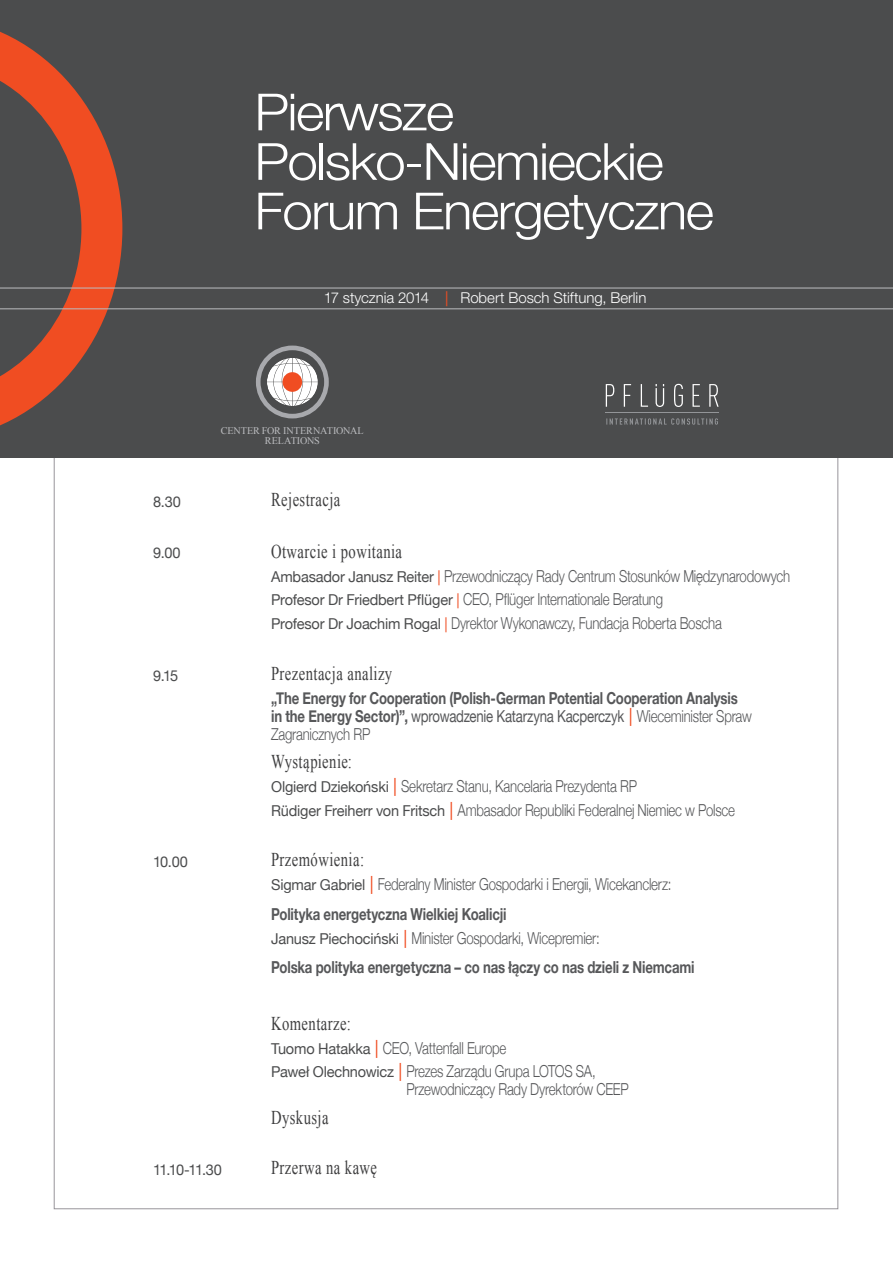
<style>
.page{position:relative;width:893px;height:1263px;background:#fff}
.page>*{position:absolute;margin:0;border:0;box-sizing:border-box;transform-origin:0 0}
.t1{font:300 51.3px/49.5px "Helvetica Neue";letter-spacing:-.03em;color:#fff;scale:1.07 1}
.t2{font:19.5px "Times New Roman";letter-spacing:.03em;color:#3e3e3f;scale:.75 1}
.t3{font:300 16.5px/23.9px "Helvetica Neue";letter-spacing:-.015em;color:#57585a;scale:.8 1}
.t4{font:700 16.5px/18px "Helvetica Neue";letter-spacing:-.01em;color:#57585a;scale:.8 1}
.t5{font:300 15px "Helvetica Neue LT Pro";letter-spacing:-.005em;color:#fff}
.t6{font:15px "Helvetica Neue";letter-spacing:-.065em;color:#4b4c4d}
.t7{font:10.2px/10.2px "Times New Roman";letter-spacing:-.015em;color:#bcbdc0;text-align:center}
.s1{font-weight:400;color:#f04d22}
.s2{font-weight:400;font-size:15px;color:#4b4c4d}
.s3{font-weight:400;font-size:15px;color:#f04d22}
.s4{font-weight:400}
.s5{font-weight:400;font-size:18px;color:#f04d22}
.s6{font-weight:300}
.s7{font-weight:700}
</style>
<div class="page">
<div style="left:0;top:0;width:893px;height:457px;background:#4b4c4d"></div>
<svg style="left:0;top:31px;width:47px;height:395px"></svg>
<svg style="left:0;top:61px;width:893px;height:364px"></svg>
<h1 class="t1" style="left:254px;top:84px;width:431px">Pierwsze<br>Polsko-Niemieckie<br>Forum Energetyczne</h1>
<p class="t5" style="left:324px;top:289px;width:324px">17 stycznia 2014 <span class="s1">|</span> Robert Bosch Stiftung, Berlin</p>
<p class="t7" style="left:221px;top:426px;width:144px">CENTER FOR INTERNATIONAL<br>RELATIONS</p>
<p class="t6" style="left:153px;top:490px;width:29px">8.30</p>
<p class="t2" style="left:271px;top:486px;width:94px">Rejestracja</p>
<p class="t6" style="left:153px;top:542px;width:29px">9.00</p>
<p class="t2" style="left:271px;top:538px;width:176px">Otwarcie i powitania</p>
<p class="t3" style="left:271px;top:563px;width:651px"><span class="s2">Ambasador Janusz Reiter</span> <span class="s3">|</span> Przewodniczący Rady Centrum Stosunków Międzynarodowych<br><span class="s2">Profesor Dr Friedbert Pflüger</span> <span class="s3">|</span> CEO, Pflüger Internationale Beratung<br><span class="s2">Profesor Dr Joachim Rogal</span> <span class="s3">|</span> Dyrektor Wykonawczy, Fundacja Roberta Boscha</p>
<p class="t6" style="left:153px;top:664px;width:27px">9.15</p>
<p class="t2" style="left:271px;top:660px;width:163px">Prezentacja analizy</p>
<p class="t4" style="left:271px;top:689px;width:602px">„The Energy for Cooperation (Polish-German Potential Cooperation Analysis in the Energy Sector)”, <span class="s4">wprowadzenie Katarzyna Kacperczyk</span> <span class="s5">|</span> <span class="s6">Wieceminister Spraw<br>Zagranicznych RP</span></p>
<p class="t2" style="left:271px;top:748px;width:109px">Wystąpienie:</p>
<p class="t3" style="left:271px;top:773px;width:581px"><span class="s2">Olgierd Dziekoński</span> <span class="s5">|</span> Sekretarz Stanu, Kancelaria Prezydenta RP<br><span class="s2">Rüdiger Freiherr von Fritsch</span> <span class="s5">|</span> Ambasador Republiki Federalnej Niemiec w Polsce</p>
<p class="t6" style="left:153px;top:851px;width:36px">10.00</p>
<p class="t2" style="left:271px;top:846px;width:126px">Przemówienia:</p>
<p class="t3" style="left:271px;top:868px;width:502px;line-height:29.7px"><span class="s2">Sigmar Gabriel</span> <span class="s5">|</span> Federalny Minister Gospodarki i Energii, Wicekanclerz:<br><span class="s7">Polityka energetyczna Wielkiej Koalicji</span></p>
<p class="t4" style="left:271px;top:923px;width:531px;line-height:29.7px"><span class="s2">Janusz Piechociński</span> <span class="s5">|</span> <span class="s6">Minister Gospodarki, Wicepremier:<br></span>Polska polityka energetyczna – co nas łączy co nas dzieli z Niemcami</p>
<p class="t2" style="left:271px;top:1010px;width:108px">Komentarze:</p>
<p class="t3" style="left:271px;top:1035px;width:407px"><span class="s2">Tuomo Hatakka</span> <span class="s5">|</span> CEO, Vattenfall Europe<br><span class="s2">Paweł Olechnowicz</span> <span class="s5">|</span> Prezes Zarządu Grupa LOTOS SA,</p>
<p class="t3" style="left:406px;top:1077px;width:279px">Przewodniczący Rady Dyrektorów CEEP</p>
<p class="t2" style="left:271px;top:1104px;width:78px">Dyskusja</p>
<p class="t6" style="left:153px;top:1159px;width:70px">11.10-11.30</p>
<p class="t2" style="left:271px;top:1154px;width:143px">Przerwa na kawę</p>
</div>
